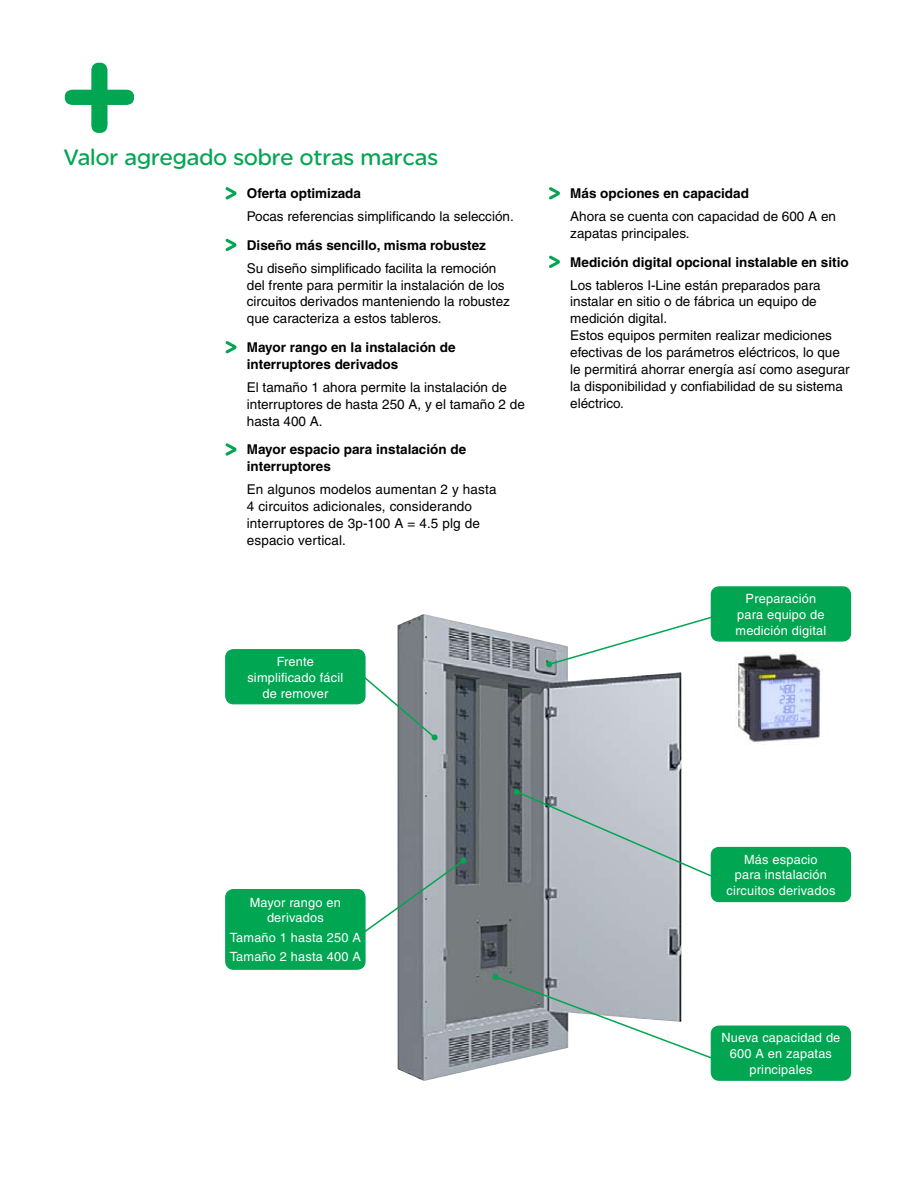
<style>
.page{position:relative;width:915px;height:1191px;background:#fff}
.page>*{position:absolute;margin:0;border:0;box-sizing:border-box;transform-origin:0 0}
.t1{font:24px "SE Optimist";color:#00a651}
.t2{font:13.5px/16.8px "Helvetica";color:#000}
.t3{font:700 13.5px/16.8px "Helvetica";color:#000}
.t4{font:12.75px/15.9px "Helvetica";letter-spacing:.015em;color:#fff;text-align:center}
</style>
<div class="page">
<img style="left:397px;top:614px;width:284px;height:466px">
<svg style="left:225px;top:187px;width:11px;height:13px"></svg>
<svg style="left:225px;top:238px;width:11px;height:13px"></svg>
<svg style="left:225px;top:341px;width:11px;height:13px"></svg>
<svg style="left:225px;top:443px;width:11px;height:13px"></svg>
<svg style="left:549px;top:187px;width:10px;height:13px"></svg>
<svg style="left:549px;top:255px;width:10px;height:13px"></svg>
<svg style="left:358px;top:672px;width:79px;height:68px"></svg>
<svg style="left:546px;top:615px;width:164px;height:52px"></svg>
<svg style="left:513px;top:789px;width:197px;height:88px;background:#b4bbc0"></svg>
<svg style="left:492px;top:974px;width:218px;height:85px"></svg>
<svg style="left:360px;top:857px;width:106px;height:86px"></svg>
<div style="left:711px;top:587px;width:139px;height:54px;background:#00a651;border-radius:8px"></div>
<div style="left:710px;top:586px;width:140px;height:55px;border:1px solid #00a651;border-radius:8px"></div>
<div style="left:711px;top:847px;width:139px;height:54px;background:#00a651;border-radius:8px"></div>
<div style="left:710px;top:847px;width:140px;height:55px;border:1px solid #00a651;border-radius:8px"></div>
<div style="left:711px;top:1026px;width:139px;height:54px;background:#00a651;border-radius:8px"></div>
<div style="left:710px;top:1025px;width:140px;height:55px;border:1px solid #00a651;border-radius:8px"></div>
<div style="left:226px;top:649px;width:139px;height:55px;background:#00a651;border-radius:8px"></div>
<div style="left:225px;top:649px;width:140px;height:55px;border:1px solid #00a651;border-radius:8px"></div>
<div style="left:226px;top:889px;width:139px;height:80px;background:#00a651;border-radius:8px"></div>
<div style="left:225px;top:889px;width:140px;height:80px;border:1px solid #00a651;border-radius:8px"></div>
<svg style="left:65px;top:63px;width:69px;height:70px"></svg>
<img style="left:736px;top:651px;width:85px;height:92px">
<h1 class="t1" style="left:64px;top:144px;width:375px">Valor agregado sobre otras marcas</h1>
<p class="t3" style="left:247px;top:185px;width:116px">Oferta optimizada</p>
<p class="t2" style="left:247px;top:208px;width:268px">Pocas referencias simplificando la selección.</p>
<p class="t3" style="left:247px;top:236px;width:241px">Diseño más sencillo, misma robustez</p>
<p class="t2" style="left:247px;top:259px;width:264px">Su diseño simplificado facilita la remoción del frente para permitir la instalación de los circuitos derivados manteniendo la robustez que caracteriza a estos tableros.</p>
<p class="t3" style="left:247px;top:339px;width:210px">Mayor rango en la instalación de interruptores derivados</p>
<p class="t2" style="left:247px;top:379px;width:279px">El tamaño 1 ahora permite la instalación de interruptores de hasta 250 A, y el tamaño 2 de hasta 400 A.</p>
<p class="t3" style="left:247px;top:441px;width:221px">Mayor espacio para instalación de interruptores</p>
<p class="t2" style="left:247px;top:481px;width:251px">En algunos modelos aumentan 2 y hasta 4 circuitos adicionales, considerando interruptores de 3p-100 A = 4.5 plg de espacio vertical.</p>
<p class="t4" style="left:247px;top:653px;width:97px">Frente simplificado fácil de remover</p>
<p class="t3" style="left:570px;top:185px;width:180px">Más opciones en capacidad</p>
<p class="t2" style="left:570px;top:208px;width:267px">Ahora se cuenta con capacidad de 600 A en zapatas principales.</p>
<p class="t3" style="left:570px;top:253px;width:280px">Medición digital opcional instalable en sitio</p>
<p class="t2" style="left:570px;top:276px;width:281px">Los tableros I-Line están preparados para instalar en sitio o de fábrica un equipo de medición digital.<br>Estos equipos permiten realizar mediciones efectivas de los parámetros eléctricos, lo que le permitirá ahorrar energía así como asegurar la disponibilidad y confiabilidad de su sistema eléctrico.</p>
<p class="t4" style="left:735px;top:590px;width:92px">Preparación para equipo de medición digital</p>
<p class="t4" style="left:250px;top:894px;width:93px">Mayor rango en derivados</p>
<p class="t4" style="left:230px;top:927px;width:133px;line-height:19.4px;text-align:left">Tamaño 1 hasta 250 A<br>Tamaño 2 hasta 400 A</p>
<p class="t4" style="left:726px;top:851px;width:110px">Más espacio<br>para instalación circuitos derivados</p>
<p class="t4" style="left:721px;top:1029px;width:120px">Nueva capacidad de<br>600 A en zapatas principales</p>
</div>
